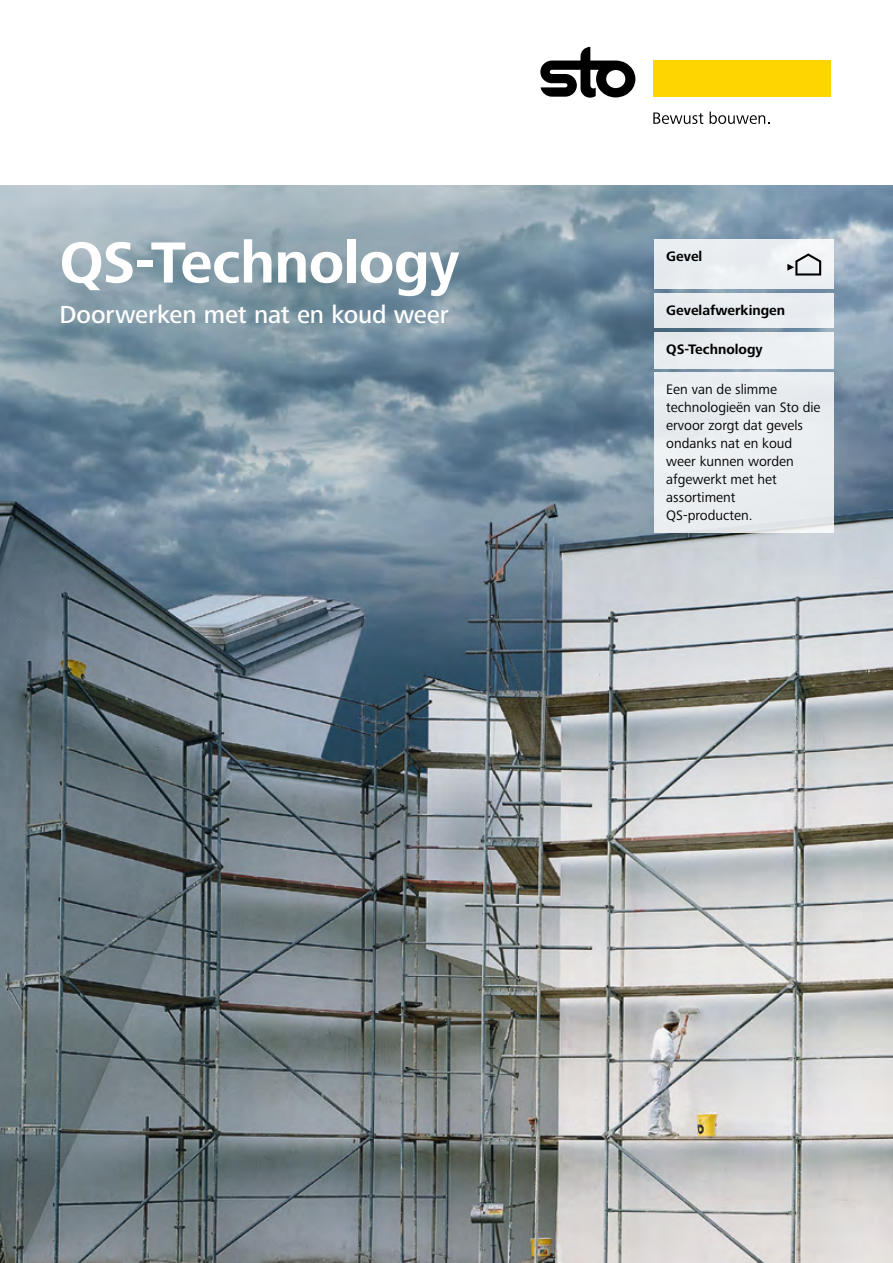
<style>
.page{position:relative;width:893px;height:1263px;background:#fff}
.page>*{position:absolute;margin:0;border:0;box-sizing:border-box;transform-origin:0 0}
.t1{font:700 60px "Frutiger Next LTW1 G";letter-spacing:-.01em;color:#fff}
.t2{font:500 25.5px "Frutiger Next LTW1 G";letter-spacing:-.005em;color:#fff}
.t3{font:14.25px/18px "Frutiger Next LTW1 G";color:#000}
.t4{font:700 14.25px "Frutiger Next LTW1 G";color:#000}
</style>
<div class="page">
<img style="left:0;top:186px;width:893px;height:1077px">
<svg style="left:540px;top:47px;width:95px;height:51px"></svg>
<div style="left:653px;top:61px;width:178px;height:36px;background:#ffd500"></div>
<svg style="left:653px;top:113px;width:50px;height:11px"></svg>
<svg style="left:710px;top:112px;width:59px;height:12px"></svg>
<div style="left:654px;top:240px;width:179px;height:49px;background:#eaeef1"></div>
<div style="left:654px;top:294px;width:179px;height:34px;background:#e8ecf0"></div>
<div style="left:654px;top:332px;width:179px;height:36px;background:#ebeff2"></div>
<div style="left:654px;top:373px;width:179px;height:160px;background:#eaedf0"></div>
<svg style="left:787px;top:253px;width:34px;height:23px"></svg>
<h1 class="t1" style="left:60px;top:228px;width:401px">QS-Technology</h1>
<h2 class="t2" style="left:60px;top:300px;width:391px">Doorwerken met nat en koud weer</h2>
<p class="t4" style="left:666px;top:248px;width:38px">Gevel</p>
<p class="t4" style="left:666px;top:302px;width:120px">Gevelafwerkingen</p>
<p class="t4" style="left:666px;top:341px;width:98px">QS-Technology</p>
<p class="t3" style="left:666px;top:381px;width:156px">Een van de slimme technologieën van Sto die ervoor zorgt dat gevels ondanks nat en koud weer kunnen worden afgewerkt met het assortiment<br>QS-producten.</p>
</div>
